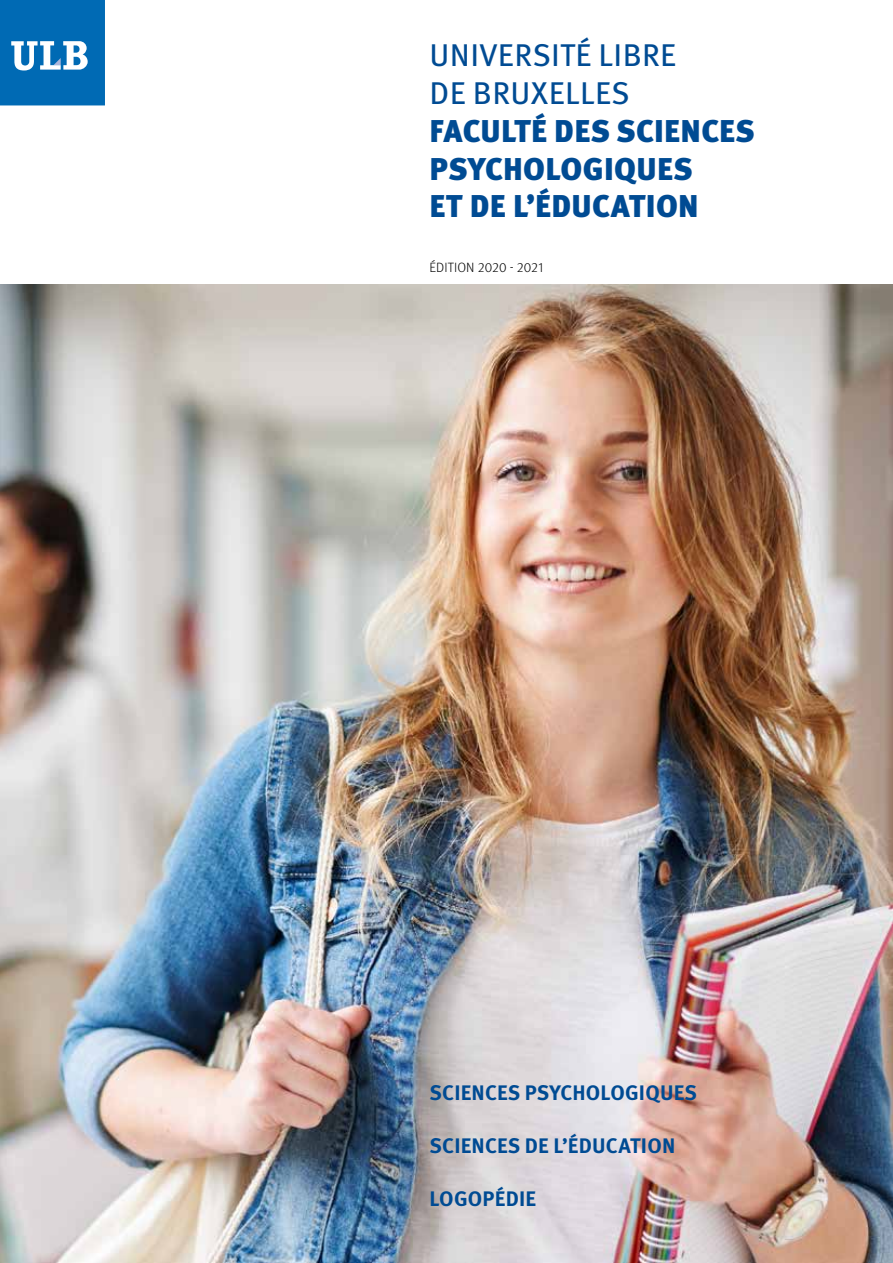
<style>
.page{position:relative;width:893px;height:1263px;background:#fff}
.page>*{position:absolute;margin:0;border:0;box-sizing:border-box;transform-origin:0 0}
.t1{font:900 31.5px/37.8px "Meta OT";letter-spacing:.01em;color:#004b93}
.t2{font:31.5px/37.8px "Meta OT";letter-spacing:.01em;color:#004b93}
.t3{font:700 21px "Meta OT";letter-spacing:.01em;color:#004b93}
.t4{font:300 13.5px "Meta OT";letter-spacing:.01em;color:#000}
</style>
<div class="page">
<img style="left:0;top:285px;width:893px;height:978px">
<svg style="left:0;top:0;width:105px;height:105px;background:#1b79bc"></svg>
<h1 class="t2" style="left:430px;top:37px;width:248px">UNIVERSITÉ LIBRE<br>DE BRUXELLES</h1>
<h1 class="t1" style="left:430px;top:113px;width:327px">FACULTÉ DES SCIENCES<br>PSYCHOLOGIQUES<br>ET DE L’ÉDUCATION</h1>
<p class="t4" style="left:430px;top:259px;width:116px">ÉDITION 2020 - 2021</p>
<p class="t3" style="left:430px;top:1080px;width:269px">SCIENCES PSYCHOLOGIQUES</p>
<p class="t3" style="left:430px;top:1133px;width:247px">SCIENCES DE L’ÉDUCATION</p>
<p class="t3" style="left:430px;top:1186px;width:108px">LOGOPÉDIE</p>
</div>
